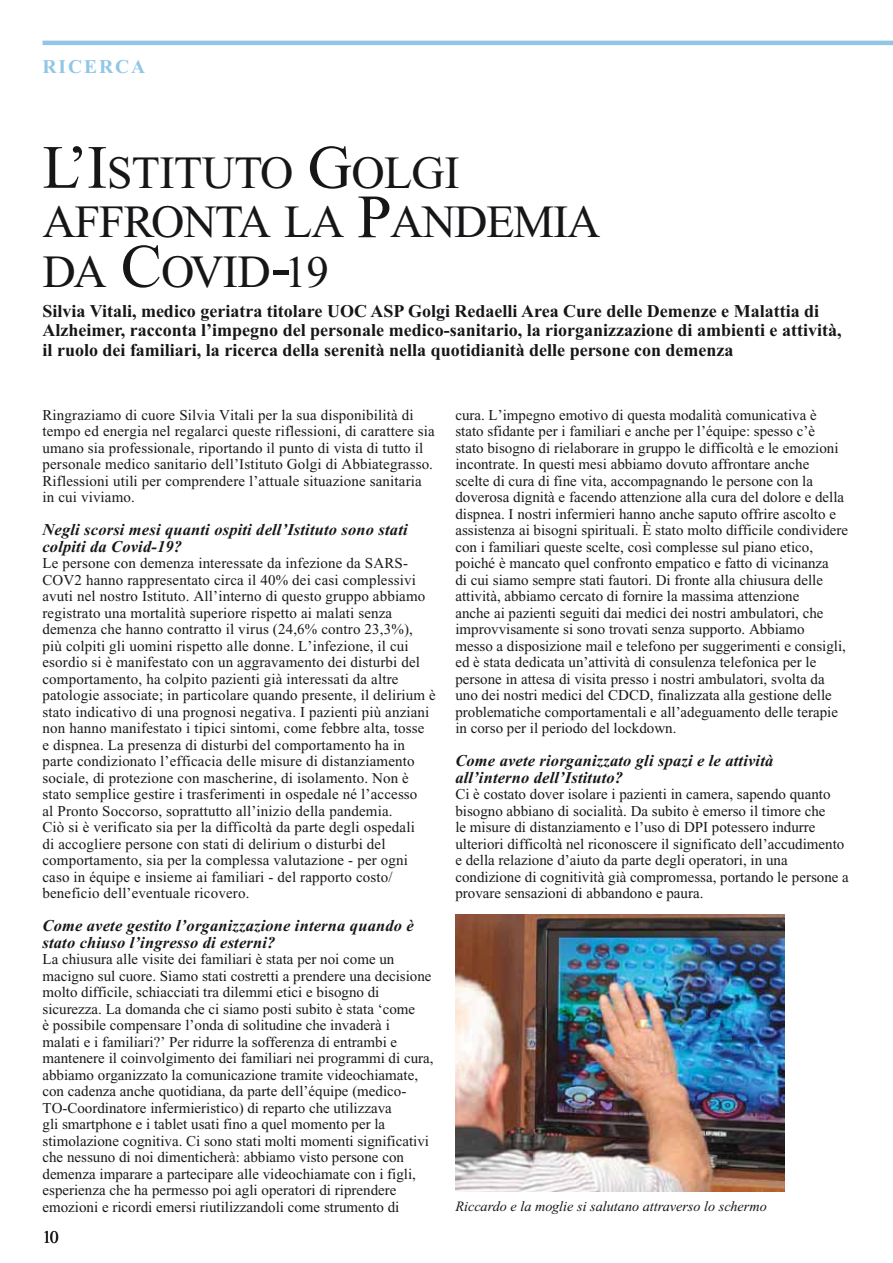
<style>
.page{position:relative;width:893px;height:1263px;background:#fff}
.page>*{position:absolute;margin:0;border:0;box-sizing:border-box;transform-origin:0 0}
.t1{font:46.05px/49.5px "Times New Roman";letter-spacing:-.025em;color:#161619}
.t2{font:700 19.5px "Times New Roman";letter-spacing:.1em;color:#91c6e7}
.t3{font:700 18px/19.5px "Times New Roman";color:#161619}
.t4{font:18px "Times New Roman";color:#19171b}
.t5{font:italic 700 16.5px/16.5px "Times New Roman";letter-spacing:.01em;color:#19171b}
.t6{font:15px/16.5px "Times New Roman";color:#19171b}
.t7{font:italic 14.25px "Times New Roman";color:#161619}
.s1{font-size:61.5px}
.s2{font-size:45px}
</style>
<div class="page">
<hr style="left:43px;top:41px;width:850px;height:4px;background:#91c6e7">
<img style="left:455px;top:915px;width:329px;height:277px">
<h2 class="t2" style="left:43px;top:60px;width:104px">RICERCA</h2>
<h1 class="t1" style="left:43px;top:152px;width:559px"><span class="s1">L</span><span class="s1">’</span><span class="s1">I</span>STITUTO <span class="s1">G</span>OLGI<br>AFFRONTA LA <span class="s1">P</span>ANDEMIA<br>DA <span class="s1">C</span>OVID<span class="s1">-</span><span class="s2">19</span></h1>
<p class="t3" style="left:43px;top:303px;width:800px">Silvia Vitali, medico geriatra titolare UOC ASP Golgi Redaelli Area Cure delle Demenze e Malattia di<br>Alzheimer, racconta l’impegno del personale medico-sanitario, la riorganizzazione di ambienti e attività, il ruolo dei familiari, la ricerca della serenità nella quotidianità delle persone con demenza</p>
<p class="t6" style="left:43px;top:408px;width:394px">Ringraziamo di cuore Silvia Vitali per la sua disponibilità di tempo ed energia nel regalarci queste riflessioni, di carattere sia umano sia professionale, riportando il punto di vista di tutto il personale medico sanitario dell’Istituto Golgi di Abbiategrasso.<br>Riflessioni utili per comprendere l’attuale situazione sanitaria in cui viviamo.</p>
<p class="t5" style="left:43px;top:523px;width:367px">Negli scorsi mesi quanti ospiti dell’Istituto sono stati colpiti da Covid-19?</p>
<p class="t6" style="left:43px;top:557px;width:395px">Le persone con demenza interessate da infezione da SARS-COV2 hanno rappresentato circa il 40% dei casi complessivi avuti nel nostro Istituto. All’interno di questo gruppo abbiamo registrato una mortalità superiore rispetto ai malati senza demenza che hanno contratto il virus (24,6% contro 23,3%), più colpiti gli uomini rispetto alle donne. L’infezione, il cui esordio si è manifestato con un aggravamento dei disturbi del comportamento, ha colpito pazienti già interessati da altre patologie associate; in particolare quando presente, il delirium è stato indicativo di una prognosi negativa. I pazienti più anziani non hanno manifestato i tipici sintomi, come febbre alta, tosse<br>e dispnea. La presenza di disturbi del comportamento ha in parte condizionato l’efficacia delle misure di distanziamento sociale, di protezione con mascherine, di isolamento. Non è stato semplice gestire i trasferimenti in ospedale né l’accesso<br>al Pronto Soccorso, soprattutto all’inizio della pandemia.<br>Ciò si è verificato sia per la difficoltà da parte degli ospedali<br>di accogliere persone con stati di delirium o disturbi del comportamento, sia per la complessa valutazione - per ogni caso in équipe e insieme ai familiari - del rapporto costo/ beneficio dell’eventuale ricovero.</p>
<p class="t5" style="left:43px;top:919px;width:373px">Come avete gestito l’organizzazione interna quando è stato chiuso l’ingresso di esterni?</p>
<p class="t6" style="left:43px;top:952px;width:393px">La chiusura alle visite dei familiari è stata per noi come un macigno sul cuore. Siamo stati costretti a prendere una decisione molto difficile, schiacciati tra dilemmi etici e bisogno di sicurezza. La domanda che ci siamo posti subito è stata ‘come<br>è possibile compensare l’onda di solitudine che invaderà i<br>malati e i familiari?’ Per ridurre la sofferenza di entrambi e mantenere il coinvolgimento dei familiari nei programmi di cura, abbiamo organizzato la comunicazione tramite videochiamate, con cadenza anche quotidiana, da parte dell’équipe (medico-TO-Coordinatore infermieristico) di reparto che utilizzava<br>gli smartphone e i tablet usati fino a quel momento per la stimolazione cognitiva. Ci sono stati molti momenti significativi che nessuno di noi dimenticherà: abbiamo visto persone con demenza imparare a partecipare alle videochiamate con i figli, esperienza che ha permesso poi agli operatori di riprendere emozioni e ricordi emersi riutilizzandoli come strumento di</p>
<p class="t4" style="left:43px;top:1230px;width:18px">10</p>
<p class="t6" style="left:455px;top:408px;width:394px">cura. L’impegno emotivo di questa modalità comunicativa è stato sfidante per i familiari e anche per l’équipe: spesso c’è<br>stato bisogno di rielaborare in gruppo le difficoltà e le emozioni incontrate. In questi mesi abbiamo dovuto affrontare anche<br>scelte di cura di fine vita, accompagnando le persone con la doverosa dignità e facendo attenzione alla cura del dolore e della dispnea. I nostri infermieri hanno anche saputo offrire ascolto e assistenza ai bisogni spirituali. È stato molto difficile condividere con i familiari queste scelte, così complesse sul piano etico, poiché è mancato quel confronto empatico e fatto di vicinanza<br>di cui siamo sempre stati fautori. Di fronte alla chiusura delle attività, abbiamo cercato di fornire la massima attenzione<br>anche ai pazienti seguiti dai medici dei nostri ambulatori, che improvvisamente si sono trovati senza supporto. Abbiamo<br>messo a disposizione mail e telefono per suggerimenti e consigli, ed è stata dedicata un’attività di consulenza telefonica per le persone in attesa di visita presso i nostri ambulatori, svolta da uno dei nostri medici del CDCD, finalizzata alla gestione delle problematiche comportamentali e all’adeguamento delle terapie in corso per il periodo del lockdown.</p>
<p class="t5" style="left:455px;top:754px;width:319px">Come avete riorganizzato gli spazi e le attività all’interno dell’Istituto?</p>
<p class="t6" style="left:455px;top:787px;width:395px">Ci è costato dover isolare i pazienti in camera, sapendo quanto bisogno abbiano di socialità. Da subito è emerso il timore che<br>le misure di distanziamento e l’uso di DPI potessero indurre ulteriori difficoltà nel riconoscere il significato dell’accudimento e della relazione d’aiuto da parte degli operatori, in una condizione di cognitività già compromessa, portando le persone a provare sensazioni di abbandono e paura.</p>
<p class="t7" style="left:455px;top:1201px;width:313px">Riccardo e la moglie si salutano attraverso lo schermo</p>
</div>
